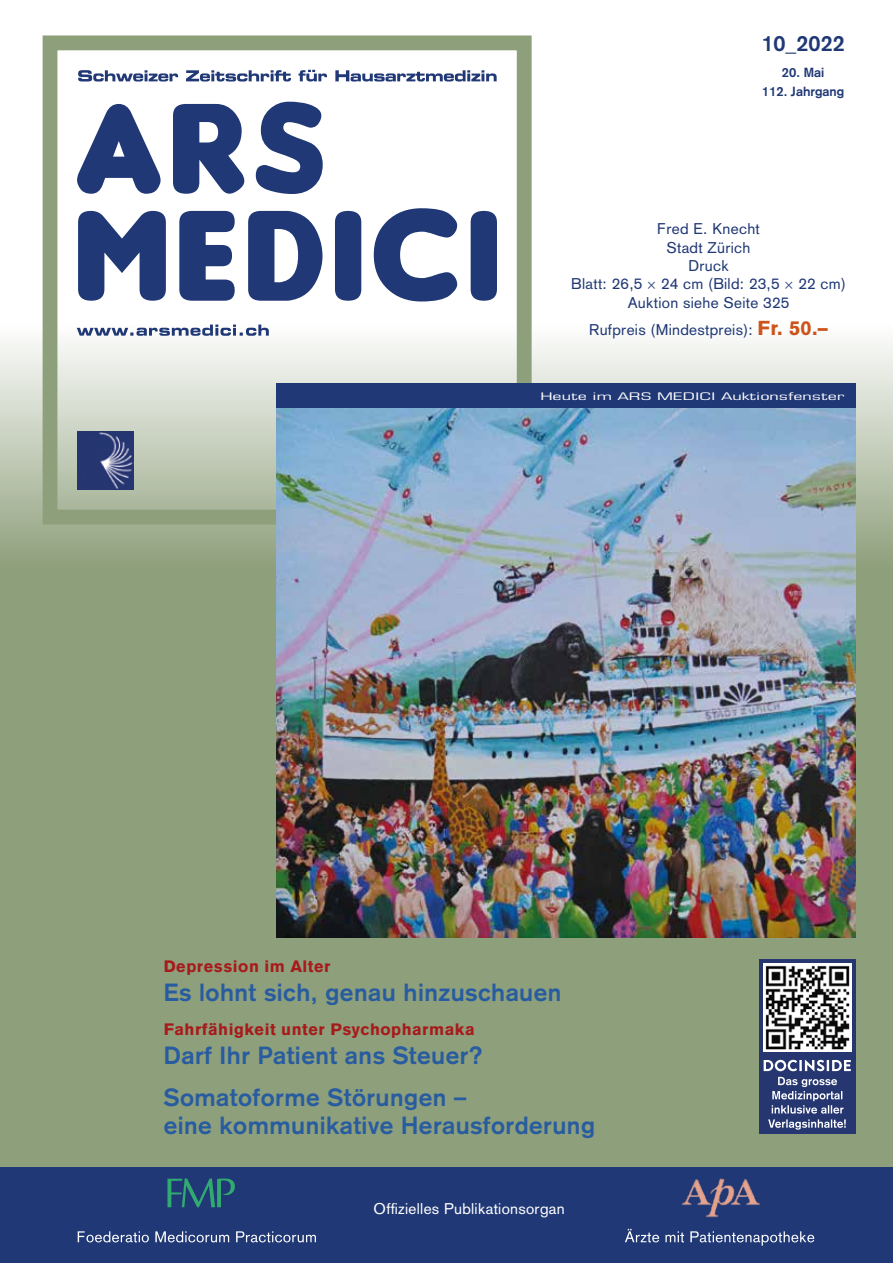
<style>
.page{position:relative;width:893px;height:1263px;background:#fff}
.page>*{position:absolute;margin:0;border:0;box-sizing:border-box;transform-origin:0 0}
.t1{font:700 24.45px/42px "Akzidenz Grotesk";letter-spacing:.02em;color:#285ca0}
.t2{font:700 21.75px "Akzidenz Grotesk";color:#203876}
.t3{font:900 16.35px "Akzidenz Grotesk";letter-spacing:.03em;color:#a71a1b}
.t4{font:15.3px/18.3px "Akzidenz Grotesk";letter-spacing:.02em;color:#203876;text-align:center}
.t5{font:15.3px "Akzidenz Grotesk";letter-spacing:.02em;color:#fff}
.t6{font:700 13.05px/19.5px "Akzidenz Grotesk";color:#203876;text-align:center}
.t7{font:condensed 10.5px "Eurostile";color:#fff;scale:1.91 1}
.s1{font-family:"Minion Pro"}
.s2{font-weight:900;font-size:19.95px;color:#cc541b}
</style>
<div class="page">
<div style="left:0;top:154px;width:893px;height:1099px;background:#8e9f7b"></div>
<svg style="left:0;top:37px;width:893px;height:512px;fill:#fff"></svg>
<img style="left:78px;top:432px;width:56px;height:57px">
<svg style="left:78px;top:70px;width:419px;height:12px"></svg>
<svg style="left:78px;top:208px;width:419px;height:93px;background:#7887ac"></svg>
<svg style="left:77px;top:102px;width:246px;height:92px"></svg>
<svg style="left:77px;top:325px;width:192px;height:11px;background:#a0aac3"></svg>
<div style="left:0;top:1167px;width:893px;height:96px;background:#203876"></div>
<img style="left:681px;top:1178px;width:80px;height:40px">
<svg style="left:625px;top:1229px;width:189px;height:17px"></svg>
<svg style="left:78px;top:1231px;width:238px;height:11px"></svg>
<svg style="left:167px;top:1178px;width:68px;height:29px"></svg>
<div style="left:43px;top:35px;width:489px;height:489px;border:15px solid #8e9f7b"></div>
<img style="left:276px;top:407px;width:580px;height:530px">
<div style="left:276px;top:384px;width:579px;height:24px;background:#203876"></div>
<div style="left:759px;top:959px;width:97px;height:175px;background:#253671"></div>
<img style="left:763px;top:963px;width:88px;height:88px">
<svg style="left:764px;top:1060px;width:87px;height:11px"></svg>
<svg style="left:768px;top:1077px;width:78px;height:53px"></svg>
<h2 class="t2" style="left:761px;top:31px;width:85px">10_2022</h2>
<p class="t6" style="left:762px;top:62px;width:84px">20. Mai<br>112. Jahrgang</p>
<p class="t4" style="left:571px;top:220px;width:276px">Fred E. Knecht<br>Stadt Zürich<br>Druck<br>Blatt: 26,5 <span class="s1">×</span> 24 cm (Bild: 23,5 <span class="s1">×</span> 22 cm)<br>Auktion siehe Seite 325</p>
<p class="t4" style="left:589px;top:321px;width:240px">Rufpreis (Mindestpreis): <span class="s2">Fr. 50.–</span></p>
<p class="t7" style="left:540px;top:390px;width:161px">Heute im ARS MEDICI Auktionsfenster</p>
<p class="t3" style="left:164px;top:956px;width:168px">Depression im Alter</p>
<h1 class="t1" style="left:164px;top:971px;width:399px">Es lohnt sich, genau hinzuschauen</h1>
<p class="t3" style="left:164px;top:1020px;width:312px">Fahrfähigkeit unter Psychopharmaka</p>
<h1 class="t1" style="left:164px;top:1034px;width:321px">Darf Ihr Patient ans Steuer?<br>Somatoforme Störungen –</h1>
<h1 class="t1" style="left:164px;top:1104px;width:433px">eine kommunikative Herausforderung</h1>
<p class="t5" style="left:374px;top:1200px;width:193px">Offizielles Publikationsorgan</p>
</div>
